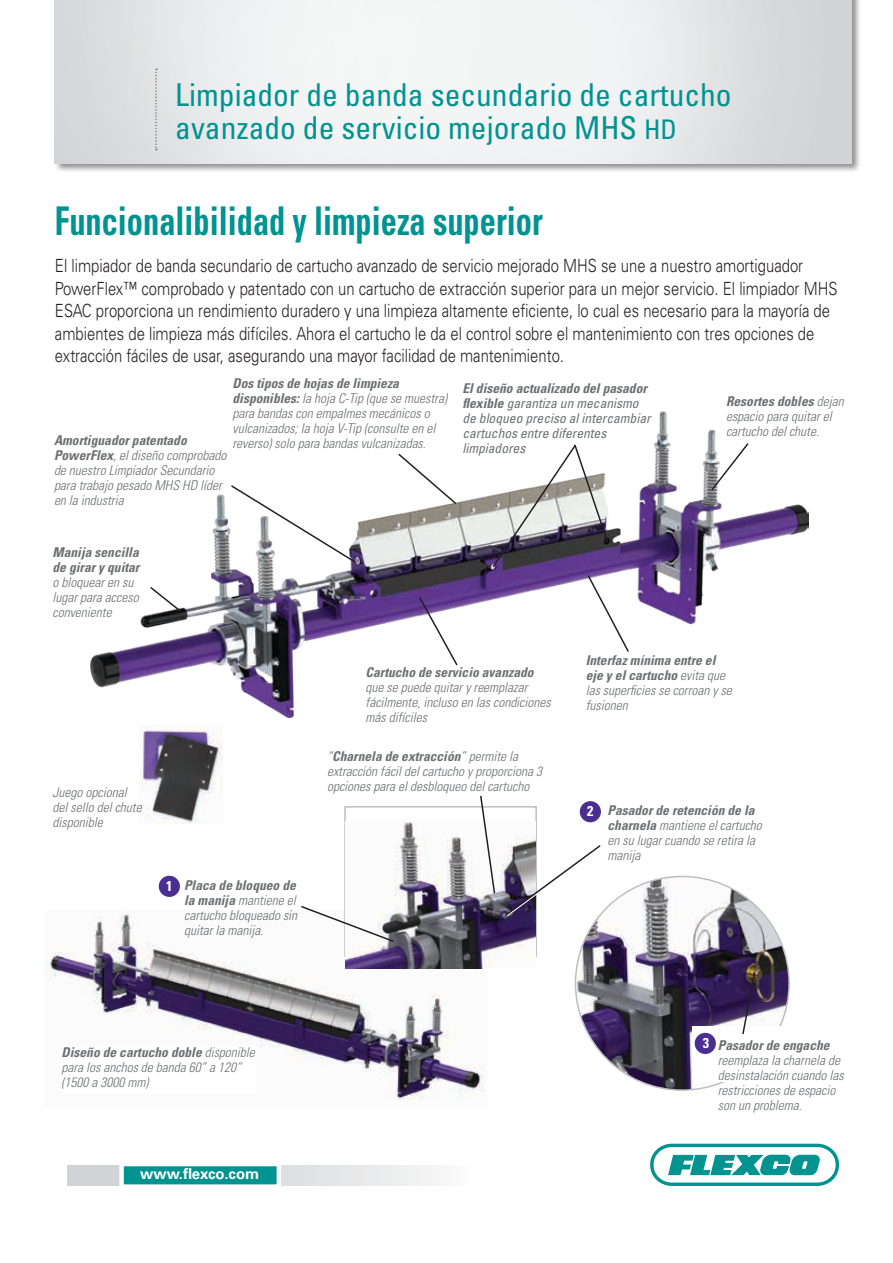
<style>
.page{position:relative;width:893px;height:1263px;background:#fff}
.page>*{position:absolute;margin:0;border:0;box-sizing:border-box;transform-origin:0 0}
.t1{font:700 condensed 39.6px "Univers LT Std";color:#009390;scale:.82 1}
.t2{font:condensed 31.5px/33px "Univers LT Std";color:#009390}
.t3{font:300 18.15px/22.5px "Univers LT Std";color:#231f20;scale:.82 1}
.t4{font:700 15.6px "Univers LT Std";color:#fff}
.t5{font:700 15px "Univers LT Std";color:#fff}
.t6{font:700 condensed 14.25px "Univers LT Std";color:#fff}
.t7{font:italic 300 condensed 13.5px/15px "Univers LT Std";color:#6d6f71}
.t8{font:italic condensed 13.5px/15px "Univers LT Std";color:#6d6f71}
.t9{font:italic 700 condensed 13.5px/15px "Univers LT Std";color:#6d6f71}
.s1{font-size:27px}
.s2{font-weight:700}
</style>
<div class="page">
<div style="left:54px;top:0;width:808px;height:174px;background:#231f20;opacity:.5"></div>
<img style="left:55px;top:0;width:796px;height:164px">
<svg style="left:650px;top:1144px;width:189px;height:42px"></svg>
<svg style="left:68px;top:1165px;width:368px;height:20px"></svg>
<div style="left:119px;top:1162px;width:162px;height:27px;background:#009390;border:4px solid #fff"></div>
<svg style="left:155px;top:69px;width:2px;height:81px"></svg>
<img style="left:90px;top:412px;width:719px;height:305px">
<img style="left:44px;top:914px;width:440px;height:186px">
<div style="left:344px;top:806px;width:193px;height:151px;border:2px solid #bcbec0"></div>
<img style="left:139px;top:725px;width:83px;height:98px">
<img style="left:575px;top:876px;width:214px;height:214px;border-radius:107px">
<div style="left:692px;top:1026px;width:88px;height:56px;background:#fff"></div>
<div style="left:580px;top:801px;width:21px;height:21px;background:#4a2f92;border-radius:50%"></div>
<div style="left:695px;top:1033px;width:21px;height:21px;background:#4a2f92;border-radius:50%"></div>
<svg style="left:741px;top:970px;width:15px;height:65px"></svg>
<div style="left:159px;top:876px;width:21px;height:21px;background:#4a2f92;border-radius:50%"></div>
<img style="left:346px;top:821px;width:190px;height:148px">
<svg style="left:479px;top:795px;width:17px;height:100px"></svg>
<svg style="left:299px;top:904px;width:96px;height:39px"></svg>
<svg style="left:503px;top:843px;width:100px;height:75px"></svg>
<svg style="left:418px;top:595px;width:41px;height:72px"></svg>
<svg style="left:149px;top:585px;width:34px;height:28px"></svg>
<svg style="left:229px;top:484px;width:128px;height:80px"></svg>
<svg style="left:397px;top:452px;width:61px;height:54px"></svg>
<svg style="left:710px;top:441px;width:40px;height:51px"></svg>
<svg style="left:491px;top:443px;width:139px;height:210px"></svg>
<div style="left:62px;top:1046px;width:194px;height:47px;background:#fff"></div>
<h2 class="t2" style="left:175px;top:77px;width:558px">Limpiador de banda secundario de cartucho avanzado de servicio mejorado MHS <span class="s1">HD</span></h2>
<h1 class="t1" style="left:55px;top:196px;width:596px">Funcionalibilidad y limpieza superior</h1>
<p class="t3" style="left:55px;top:254px;width:956px">El limpiador de banda secundario de cartucho avanzado de servicio mejorado MHS se une a nuestro amortiguador PowerFlex™ comprobado y patentado con un cartucho de extracción superior para un mejor servicio. El limpiador MHS ESAC proporciona un rendimiento duradero y una limpieza altamente eficiente, lo cual es necesario para la mayoría de ambientes de limpieza más difíciles. Ahora el cartucho le da el control sobre el mantenimiento con tres opciones de extracción fáciles de usar, asegurando una mayor facilidad de mantenimiento.</p>
<p class="t7" style="left:232px;top:376px;width:216px"><span class="s2">Dos tipos de hojas de limpieza disponibles:</span> la hoja C-Tip (que se muestra) para bandas con empalmes mecánicos o vulcanizados; la hoja V-Tip (consulte en el reverso) solo para bandas vulcanizadas.</p>
<p class="t7" style="left:54px;top:433px;width:174px"><span class="s2">Amortiguador patentado<br>PowerFlex</span>, el diseño comprobado de nuestro Limpiador Secundario para trabajo pesado MHS HD líder en la industria</p>
<p class="t8" style="left:462px;top:381px;width:190px"><span class="s2">El diseño actualizado del pasador flexible</span> garantiza un mecanismo de bloqueo preciso al intercambiar cartuchos entre diferentes limpiadores</p>
<p class="t9" style="left:53px;top:544px;width:88px">Manija sencilla de girar y quitar</p>
<p class="t7" style="left:53px;top:575px;width:88px">o bloquear en su lugar para acceso conveniente</p>
<p class="t7" style="left:726px;top:394px;width:119px"><span class="s2">Resortes dobles</span> dejan espacio para quitar el cartucho del chute.</p>
<p class="t7" style="left:52px;top:785px;width:91px">Juego opcional del sello del chute disponible</p>
<p class="t6" style="left:166px;top:877px;width:8px">1</p>
<p class="t7" style="left:184px;top:878px;width:115px;text-align:justify"><span class="s2">Placa de bloqueo de la manija</span> mantiene el cartucho bloqueado sin quitar la manija.</p>
<p class="t9" style="left:366px;top:664px;width:169px">Cartucho de servicio avanzado</p>
<p class="t7" style="left:366px;top:679px;width:187px">que se puede quitar y reemplazar fácilmente, incluso en las condiciones más difíciles</p>
<p class="t7" style="left:327px;top:749px;width:217px">“<span class="s2">Charnela de extracción</span>” permite la extracción fácil del cartucho y proporciona 3 opciones para el desbloqueo del cartucho</p>
<p class="t7" style="left:586px;top:652px;width:148px"><span class="s2">Interfaz mínima entre el eje y el cartucho</span> evita que las superficies se corroan y se fusionen</p>
<p class="t6" style="left:587px;top:802px;width:8px">2</p>
<p class="t7" style="left:607px;top:803px;width:156px"><span class="s2">Pasador de retención de la charnela</span> mantiene el cartucho en su lugar cuando se retira la manija</p>
<p class="t7" style="left:62px;top:1045px;width:195px"><span class="s2">Diseño de cartucho doble</span> disponible para los anchos de banda 60” a 120” (1500 a 3000 mm)</p>
<p class="t5" style="left:140px;top:1165px;width:121px">www.flexco.com</p>
<p class="t4" style="left:127px;top:1166px;width:126px">www.flexco.com</p>
<p class="t6" style="left:703px;top:1034px;width:8px">3</p>
<p class="t9" style="left:718px;top:1038px;width:113px">Pasador de engache</p>
<p class="t7" style="left:718px;top:1053px;width:127px">reemplaza la charnela de desinstalación cuando las restricciones de espacio son un problema.</p>
</div>
